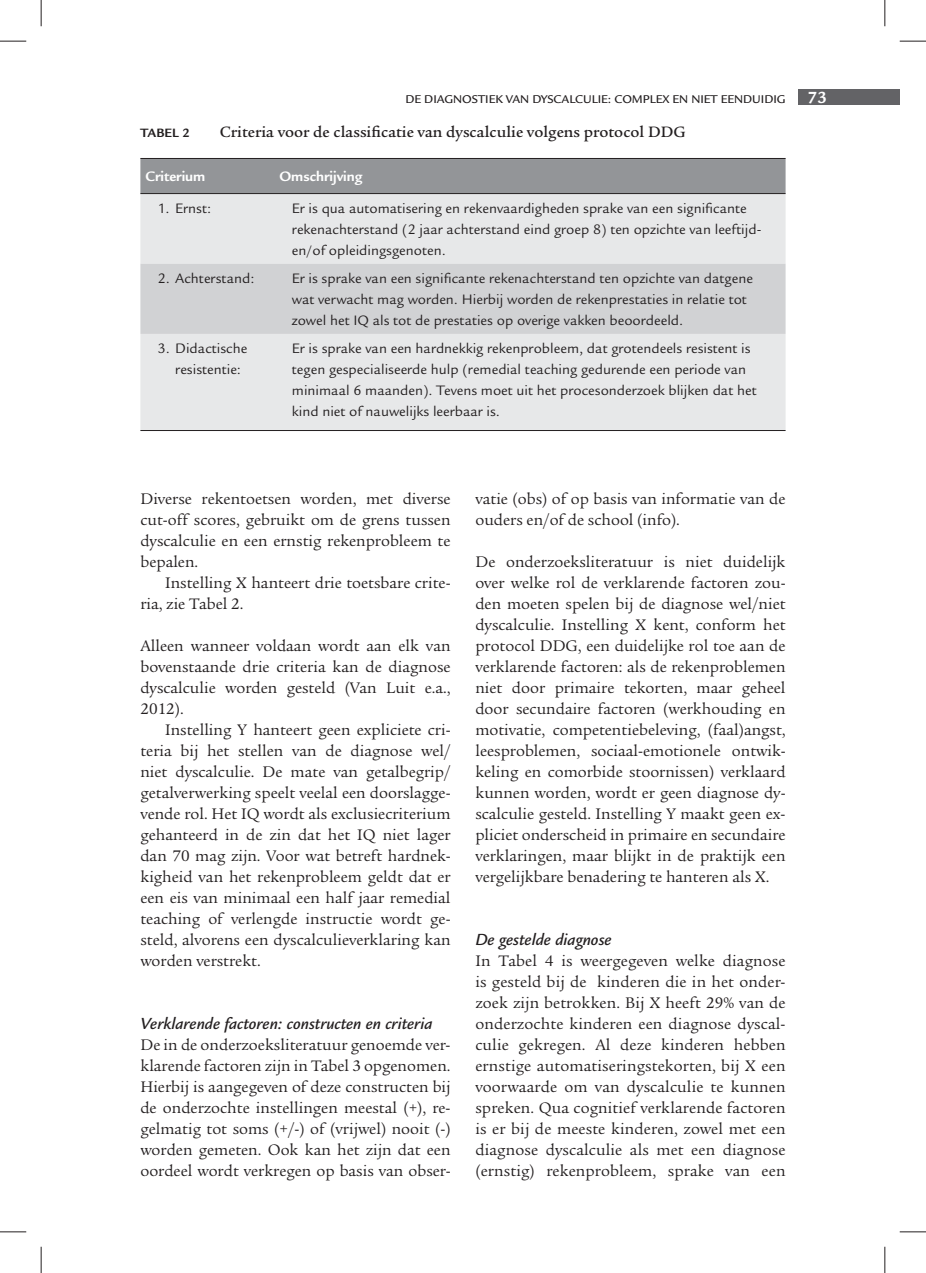
<style>
.page{position:relative;width:926px;height:1273px;background:#fff}
.page>*{position:absolute;margin:0;border:0;box-sizing:border-box;transform-origin:0 0}
.t1{font:italic 500 17.5px "Legacy Sans Std";color:#231f20}
.t2{font:700 17.5px "Legacy Sans Std";color:#fff}
.t3{font:16.62px/21px "Legacy Serif Std";color:#231f20;text-align:justify}
.t4{font:500 16.28px "Legacy Serif Std";color:#231f20}
.t5{font:14.88px/21px "Legacy Sans Std";color:#231f20}
.t6{font:700 14.88px "Legacy Sans Std";color:#fff}
.t7{font:700 13.12px "Legacy Sans Std";color:#231f20}
.t8{font:500 12.25px "Legacy Sans Std";color:#231f20}
</style>
<div class="page">
<div style="left:798px;top:89px;width:101px;height:15px;background:#636366"></div>
<div style="left:140px;top:159px;width:645px;height:34px;background:#939598"></div>
<div style="left:140px;top:194px;width:645px;height:236px;background:#e7e8e9"></div>
<div style="left:140px;top:264px;width:645px;height:70px;background:#d1d2d4"></div>
<hr style="left:140px;top:158px;width:645px;height:1px;background:#231f20">
<hr style="left:140px;top:193px;width:645px;height:1px;background:#231f20">
<hr style="left:140px;top:430px;width:645px;height:1px;background:#231f20">
<svg style="left:0;top:41px;width:26px;height:1px"></svg>
<svg style="left:899px;top:41px;width:27px;height:1px"></svg>
<svg style="left:0;top:1231px;width:26px;height:1px"></svg>
<svg style="left:899px;top:1231px;width:27px;height:1px"></svg>
<svg style="left:41px;top:0;width:1px;height:26px"></svg>
<svg style="left:41px;top:1247px;width:1px;height:26px"></svg>
<svg style="left:884px;top:0;width:1px;height:26px"></svg>
<svg style="left:884px;top:1247px;width:1px;height:26px"></svg>
<p class="t8" style="left:405px;top:94px;width:381px">DE DIAGNOSTIEK VAN DYSCALCULIE: COMPLEX EN NIET EENDUIDIG</p>
<p class="t2" style="left:808px;top:91px;width:21px">73</p>
<p class="t7" style="left:140px;top:128px;width:51px">TABEL 2</p>
<p class="t4" style="left:220px;top:125px;width:467px">Criteria voor de classificatie van dyscalculie volgens protocol DDG</p>
<p class="t6" style="left:145px;top:171px;width:62px">Criterium</p>
<p class="t6" style="left:279px;top:171px;width:85px">Omschrijving</p>
<p class="t5" style="left:158px;top:199px;width:55px">1. Ernst:</p>
<p class="t5" style="left:292px;top:199px;width:471px">Er is qua automatisering en rekenvaardigheden sprake van een significante rekenachterstand (2 jaar achterstand eind groep 8) ten opzichte van leeftijd&shy;en/of opleidingsgenoten.</p>
<p class="t5" style="left:158px;top:269px;width:98px">2. Achterstand:</p>
<p class="t5" style="left:292px;top:269px;width:462px">Er is sprake van een significante rekenachterstand ten opzichte van datgene wat verwacht mag worden. Hierbij worden de rekenprestaties in relatie tot zowel het IQ als tot de prestaties op overige vakken beoordeeld.</p>
<p class="t5" style="left:175px;top:340px;width:74px;text-indent:-17px">3. Didactische resistentie:</p>
<p class="t5" style="left:292px;top:340px;width:466px">Er is sprake van een hardnekkig rekenprobleem, dat grotendeels resistent is tegen gespecialiseerde hulp (remedial teaching gedurende een periode van minimaal 6 maanden). Tevens moet uit het procesonderzoek blijken dat het kind niet of nauwelijks leerbaar is.</p>
<p class="t3" style="left:140px;top:489px;width:312px">Diverse rekentoetsen worden, met diverse cut-off scores, gebruikt om de grens tussen dyscalculie en een ernstig rekenprobleem te bepalen.</p>
<p class="t3" style="left:140px;top:573px;width:312px;text-indent:25px">Instelling X hanteert drie toetsbare crite&shy;ria, zie Tabel 2.</p>
<p class="t3" style="left:140px;top:636px;width:312px">Alleen wanneer voldaan wordt aan elk van bovenstaande drie criteria kan de diagnose dyscalculie worden gesteld (Van Luit e.a., 2012).</p>
<p class="t3" style="left:140px;top:720px;width:312px;text-indent:25px">Instelling Y hanteert geen expliciete cri&shy;teria bij het stellen van de diagnose wel/ niet dyscalculie. De mate van getalbegrip/ getalverwerking speelt veelal een doorslagge&shy;vende rol. Het IQ wordt als exclusiecriterium gehanteerd in de zin dat het IQ niet lager dan 70 mag zijn. Voor wat betreft hardnek&shy;kigheid van het rekenprobleem geldt dat er een eis van minimaal een half jaar remedial teaching of verlengde instructie wordt ge&shy;steld, alvorens een dyscalculieverklaring kan worden verstrekt.</p>
<p class="t1" style="left:140px;top:1016px;width:293px">Verklarende factoren: constructen en criteria</p>
<p class="t3" style="left:140px;top:1035px;width:312px">De in de onderzoeksliteratuur genoemde ver&shy;klarende factoren zijn in Tabel 3 opgenomen.<br>Hierbij is aangegeven of deze constructen bij de onderzochte instellingen meestal (+), re&shy;gelmatig tot soms (+/-) of (vrijwel) nooit (-) worden gemeten. Ook kan het zijn dat een oordeel wordt verkregen op basis van obser-</p>
<p class="t3" style="left:475px;top:489px;width:312px">vatie (obs) of op basis van informatie van de ouders en/of de school (info).</p>
<p class="t3" style="left:475px;top:552px;width:312px">De onderzoeksliteratuur is niet duidelijk over welke rol de verklarende factoren zou&shy;den moeten spelen bij de diagnose wel/niet dyscalculie. Instelling X kent, conform het protocol DDG, een duidelijke rol toe aan de verklarende factoren: als de rekenproblemen niet door primaire tekorten, maar geheel door secundaire factoren (werkhouding en motivatie, competentiebeleving, (faal)angst, leesproblemen, sociaal-emotionele ontwik&shy;keling en comorbide stoornissen) verklaard kunnen worden, wordt er geen diagnose dy&shy;scalculie gesteld. Instelling Y maakt geen ex&shy;pliciet onderscheid in primaire en secundaire verklaringen, maar blijkt in de praktijk een vergelijkbare benadering te hanteren als X.</p>
<p class="t1" style="left:475px;top:932px;width:138px">De gestelde diagnose</p>
<p class="t3" style="left:475px;top:951px;width:312px">In Tabel 4 is weergegeven welke diagnose is gesteld bij de kinderen die in het onder&shy;zoek zijn betrokken. Bij X heeft 29% van de onderzochte kinderen een diagnose dyscal&shy;culie gekregen. Al deze kinderen hebben ernstige automatiseringstekorten, bij X een voorwaarde om van dyscalculie te kunnen spreken. Qua cognitief verklarende factoren is er bij de meeste kinderen, zowel met een diagnose dyscalculie als met een diagnose (ernstig) rekenprobleem, sprake van een</p>
</div>
